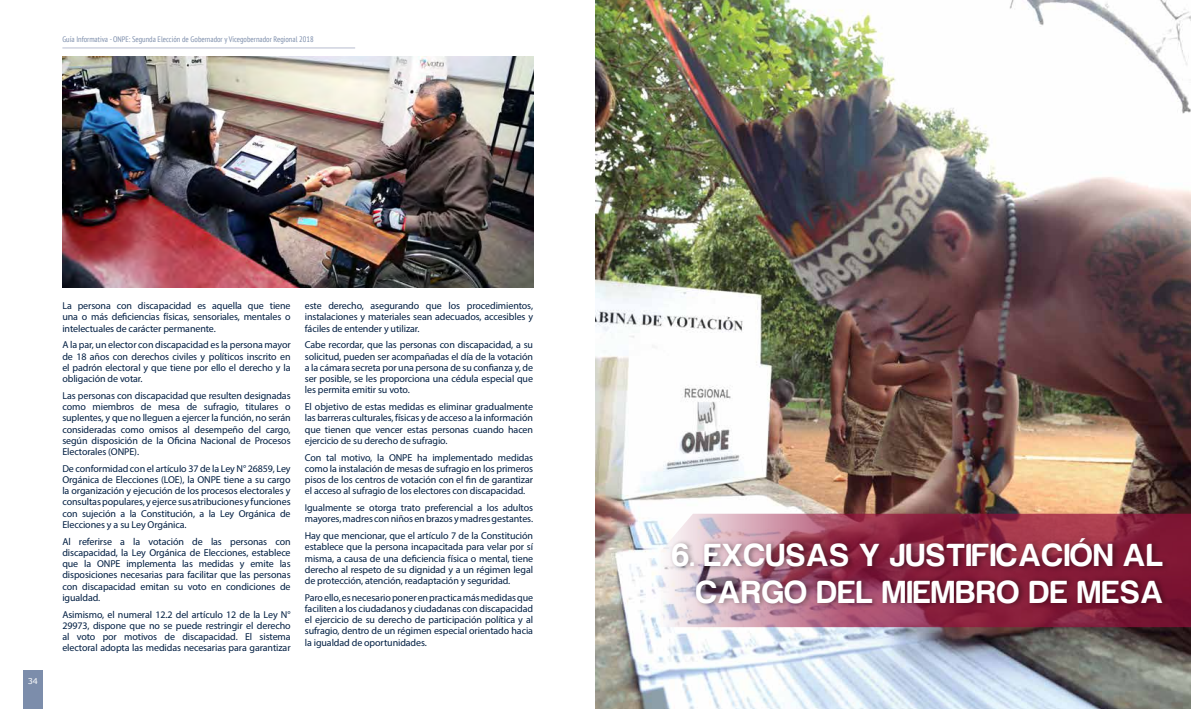
<style>
.page{position:relative;width:1191px;height:709px;background:#fff}
.page>*{position:absolute;margin:0;border:0;box-sizing:border-box;transform-origin:0 0}
.t1{font:33px/36px "Harabara";letter-spacing:.04em;color:#fff;text-align:right}
.t2{font:10px/11.2px "Myriad Pro";letter-spacing:-.01em;color:#001e42;text-align:justify}
.t3{font:condensed 8px "PT Sans";color:#7c8dab}
.t4{font:8px "Verdana";color:#fff}
</style>
<div class="page">
<hr style="left:62px;top:47px;width:293px;height:1px;background:#b7bdcf">
<div style="left:23px;top:670px;width:20px;height:39px;background:#7c8dab"></div>
<img style="left:62px;top:57px;width:471px;height:231px">
<img style="left:595px;top:0;width:596px;height:709px">
<img style="left:595px;top:513px;width:596px;height:114px">
<div style="left:669px;top:534px;width:501px;height:75px;background:#000;opacity:.4"></div>
<p class="t3" style="left:62px;top:34px;width:253px">Guía Informativa - ONPE: Segunda Elección de Gobernador y Vicegobernador Regional 2018</p>
<p class="t4" style="left:28px;top:676px;width:12px">34</p>
<p class="t2" style="left:62px;top:300px;width:230px">La persona con discapacidad es aquella que tiene una o más deficiencias físicas, sensoriales, mentales o intelectuales de carácter permanente.</p>
<p class="t2" style="left:62px;top:339px;width:230px">A la par, un elector con discapacidad es la persona mayor de 18 años con derechos civiles y políticos inscrito en el padrón electoral y que tiene por ello el derecho y la obligación de votar.</p>
<p class="t2" style="left:62px;top:390px;width:230px">Las personas con discapacidad que resulten designadas como miembros de mesa de sufragio, titulares o suplentes, y que no lleguen a ejercer la función, no serán consideradas como omisos al desempeño del cargo, según disposición de la Oficina Nacional de Procesos Electorales (ONPE).</p>
<p class="t2" style="left:62px;top:462px;width:230px">De conformidad con el artículo 37 de la Ley N° 26859, Ley Orgánica de Elecciones (LOE), la ONPE tiene a su cargo la organización y ejecución de los procesos electorales y consultas populares, y ejerce sus atribuciones y funciones con sujeción a la Constitución, a la Ley Orgánica de Elecciones y a su Ley Orgánica.</p>
<p class="t2" style="left:62px;top:535px;width:230px">Al referirse a la votación de las personas con discapacidad, la Ley Orgánica de Elecciones, establece que la ONPE implementa las medidas y emite las disposiciones necesarias para facilitar que las personas con discapacidad emitan su voto en condiciones de igualdad.</p>
<p class="t2" style="left:62px;top:608px;width:230px">Asimismo, el numeral 12.2 del artículo 12 de la Ley N° 29973, dispone que no se puede restringir el derecho al voto por motivos de discapacidad. El sistema electoral adopta las medidas necesarias para garantizar</p>
<p class="t2" style="left:305px;top:300px;width:230px">este derecho, asegurando que los procedimientos, instalaciones y materiales sean adecuados, accesibles y fáciles de entender y utilizar.</p>
<p class="t2" style="left:305px;top:339px;width:230px">Cabe recordar, que las personas con discapacidad, a su solicitud, pueden ser acompañadas el día de la votación a la cámara secreta por una persona de su confianza y, de ser posible, se les proporciona una cédula especial que les permita emitir su voto.</p>
<p class="t2" style="left:305px;top:401px;width:230px">El objetivo de estas medidas es eliminar gradualmente las barreras culturales, físicas y de acceso a la información que tienen que vencer estas personas cuando hacen ejercicio de su derecho de sufragio.</p>
<p class="t2" style="left:305px;top:451px;width:230px">Con tal motivo, la ONPE ha implementado medidas como la instalación de mesas de sufragio en los primeros pisos de los centros de votación con el fin de garantizar el acceso al sufragio de los electores con discapacidad.</p>
<p class="t2" style="left:305px;top:502px;width:230px">Igualmente se otorga trato preferencial a los adultos mayores, madres con niños en brazos y madres gestantes.</p>
<p class="t2" style="left:305px;top:530px;width:230px">Hay que mencionar, que el artículo 7 de la Constitución establece que la persona incapacitada para velar por sí misma, a causa de una deficiencia física o mental, tiene derecho al respeto de su dignidad y a un régimen legal de protección, atención, readaptación y seguridad.</p>
<p class="t2" style="left:305px;top:591px;width:230px">Paro ello, es necesario poner en practica más medidas que faciliten a los ciudadanos y ciudadanas con discapacidad el ejercicio de su derecho de participación política y al sufragio, dentro de un régimen especial orientado hacia la igualdad de oportunidades.</p>
<h1 class="t1" style="left:672px;top:538px;width:492px">6. EXCUSAS Y JUSTIFICACIÓN AL<br>CARGO DEL MIEMBRO DE MESA</h1>
</div>
